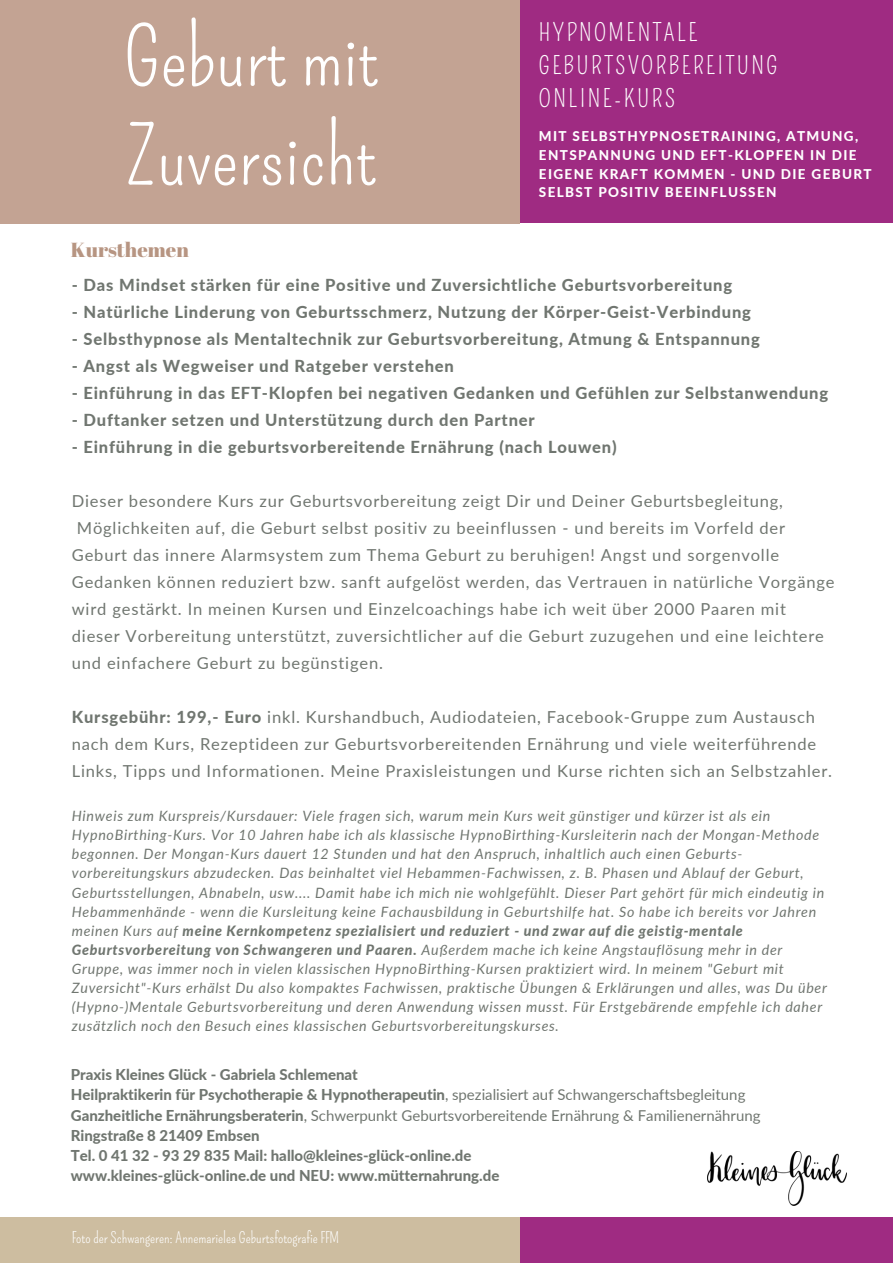
<style>
.page{position:relative;width:893px;height:1264px;background:#fff}
.page>*{position:absolute;margin:0;border:0;box-sizing:border-box;transform-origin:0 0}
.t1{font:79.5px/98.9px "Pompiere";color:#fff}
.t2{font:24px/33px "Pompiere";letter-spacing:.1em;color:#fff}
.t3{font:20.25px "Abril Fatface";color:#b79582}
.t4{font:16.5px/27px "Lato";letter-spacing:.05em;color:#707670}
.t5{font:800 16.5px "Lato";letter-spacing:.05em;color:#707670}
.t6{font:800 15px/20.2px "Lato";color:#707670}
.t7{font:15px "Pompiere";color:#fff}
.t8{font:italic 14.25px/19px "Lato";letter-spacing:.05em;color:#707670}
.t9{font:800 13.5px/18.8px "Lato";letter-spacing:.1em;color:#fff}
.s1{font-weight:800}
.s2{font-weight:400}
</style>
<div class="page">
<div style="left:516px;top:0;width:376px;height:223px;background:#9f2b82"></div>
<div style="left:0;top:0;width:519px;height:224px;background:#c3a393"></div>
<div style="left:516px;top:1216px;width:376px;height:46px;background:#9f2b82"></div>
<div style="left:0;top:1216px;width:519px;height:46px;background:#cdbda0"></div>
<img style="left:707px;top:1151px;width:139px;height:54px">
<h1 class="t1" style="left:124px;top:9px;width:256px">Geburt mit<br>Zuversicht</h1>
<h3 class="t3" style="left:71px;top:235px;width:119px">Kursthemen</h3>
<h2 class="t2" style="left:539px;top:17px;width:240px">HYPNOMENTALE<br>GEBURTSVORBEREITUNG<br>ONLINE-KURS</h2>
<p class="t9" style="left:539px;top:126px;width:334px">MIT SELBSTHYPNOSETRAINING, ATMUNG, ENTSPANNUNG UND EFT-KLOPFEN IN DIE EIGENE KRAFT KOMMEN - UND DIE GEBURT SELBST POSITIV BEEINFLUSSEN</p>
<p class="t5" style="left:72px;top:275px;width:661px">- Das Mindset stärken für eine Positive und Zuversichtliche Geburtsvorbereitung</p>
<p class="t5" style="left:72px;top:302px;width:680px">- Natürliche Linderung von Geburtsschmerz, Nutzung der Körper-Geist-Verbindung</p>
<p class="t5" style="left:72px;top:329px;width:689px">- Selbsthypnose als Mentaltechnik zur Geburtsvorbereitung, Atmung &amp; Entspannung</p>
<p class="t5" style="left:72px;top:356px;width:383px">- Angst als Wegweiser und Ratgeber verstehen</p>
<p class="t5" style="left:72px;top:383px;width:758px">- Einführung in das EFT-Klopfen bei negativen Gedanken und Gefühlen zur Selbstanwendung</p>
<p class="t5" style="left:72px;top:410px;width:464px">- Duftanker setzen und Unterstützung durch den Partner</p>
<p class="t5" style="left:72px;top:437px;width:546px">- Einführung in die geburtsvorbereitende Ernährung (nach Louwen)</p>
<p class="t4" style="left:72px;top:487px;width:712px">Dieser besondere Kurs zur Geburtsvorbereitung zeigt Dir und Deiner Geburtsbegleitung,</p>
<p class="t4" style="left:77px;top:514px;width:709px">Möglichkeiten auf, die Geburt selbst positiv zu beeinflussen - und bereits im Vorfeld der</p>
<p class="t4" style="left:72px;top:541px;width:708px">Geburt das innere Alarmsystem zum Thema Geburt zu beruhigen! Angst und sorgenvolle</p>
<p class="t4" style="left:72px;top:568px;width:764px">Gedanken können reduziert bzw. sanft aufgelöst werden, das Vertrauen in natürliche Vorgänge</p>
<p class="t4" style="left:72px;top:595px;width:715px">wird gestärkt. In meinen Kursen und Einzelcoachings habe ich weit über 2000 Paaren mit</p>
<p class="t4" style="left:72px;top:622px;width:753px">dieser Vorbereitung unterstützt, zuversichtlicher auf die Geburt zuzugehen und eine leichtere</p>
<p class="t4" style="left:72px;top:649px;width:312px">und einfachere Geburt zu begünstigen.</p>
<p class="t4" style="left:72px;top:703px;width:761px"><span class="s1">Kursgebühr: 199,- Euro</span> inkl. Kurshandbuch, Audiodateien, Facebook-Gruppe zum Austausch nach dem Kurs, Rezeptideen zur Geburtsvorbereitenden Ernährung und viele weiterführende<br>Links, Tipps und Informationen. Meine Praxisleistungen und Kurse richten sich an Selbstzahler.</p>
<p class="t8" style="left:72px;top:806px;width:756px">Hinweis zum Kurspreis/Kursdauer: Viele fragen sich, warum mein Kurs weit günstiger und kürzer ist als ein HypnoBirthing-Kurs. Vor 10 Jahren habe ich als klassische HypnoBirthing-Kursleiterin nach der Mongan-Methode begonnen. Der Mongan-Kurs dauert 12 Stunden und hat den Anspruch, inhaltlich auch einen Geburts&shy;vorbereitungskurs abzudecken. Das beinhaltet viel Hebammen-Fachwissen, z. B. Phasen und Ablauf der Geburt, Geburtsstellungen, Abnabeln, usw.... Damit habe ich mich nie wohlgefühlt. Dieser Part gehört für mich eindeutig in Hebammenhände - wenn die Kursleitung keine Fachausbildung in Geburtshilfe hat. So habe ich bereits vor Jahren meinen Kurs auf <span class="s1">meine Kernkompetenz spezialisiert und reduziert - und zwar auf die geistig-mentale Geburtsvorbereitung von Schwangeren und Paaren.</span> Außerdem mache ich keine Angstauflösung mehr in der Gruppe, was immer noch in vielen klassischen HypnoBirthing-Kursen praktiziert wird. In meinem "Geburt mit Zuversicht"-Kurs erhälst Du also kompaktes Fachwissen, praktische Übungen &amp; Erklärungen und alles, was Du über (Hypno-)Mentale Geburtsvorbereitung und deren Anwendung wissen musst. Für Erstgebärende empfehle ich daher zusätzlich noch den Besuch eines klassischen Geburtsvorbereitungskurses.</p>
<p class="t6" style="left:71px;top:1064px;width:691px">Praxis Kleines Glück - Gabriela Schlemenat<br>Heilpraktikerin für Psychotherapie &amp; Hypnotherapeutin<span class="s2">, spezialisiert auf Schwangerschaftsbegleitung </span>Ganzheitliche Ernährungsberaterin<span class="s2">, Schwerpunkt Geburtsvorbereitende Ernährung &amp; Familienernährung </span>Ringstraße 8 21409 Embsen<br>Tel. 0 41 32 - 93 29 835 Mail: hallo@kleines-glück-online.de<br>www.kleines-glück-online.de und NEU: www.mütternahrung.de</p>
<p class="t7" style="left:72px;top:1228px;width:269px">Foto der Schwangeren: Annemarielea Geburtsfotografie FFM</p>
</div>
